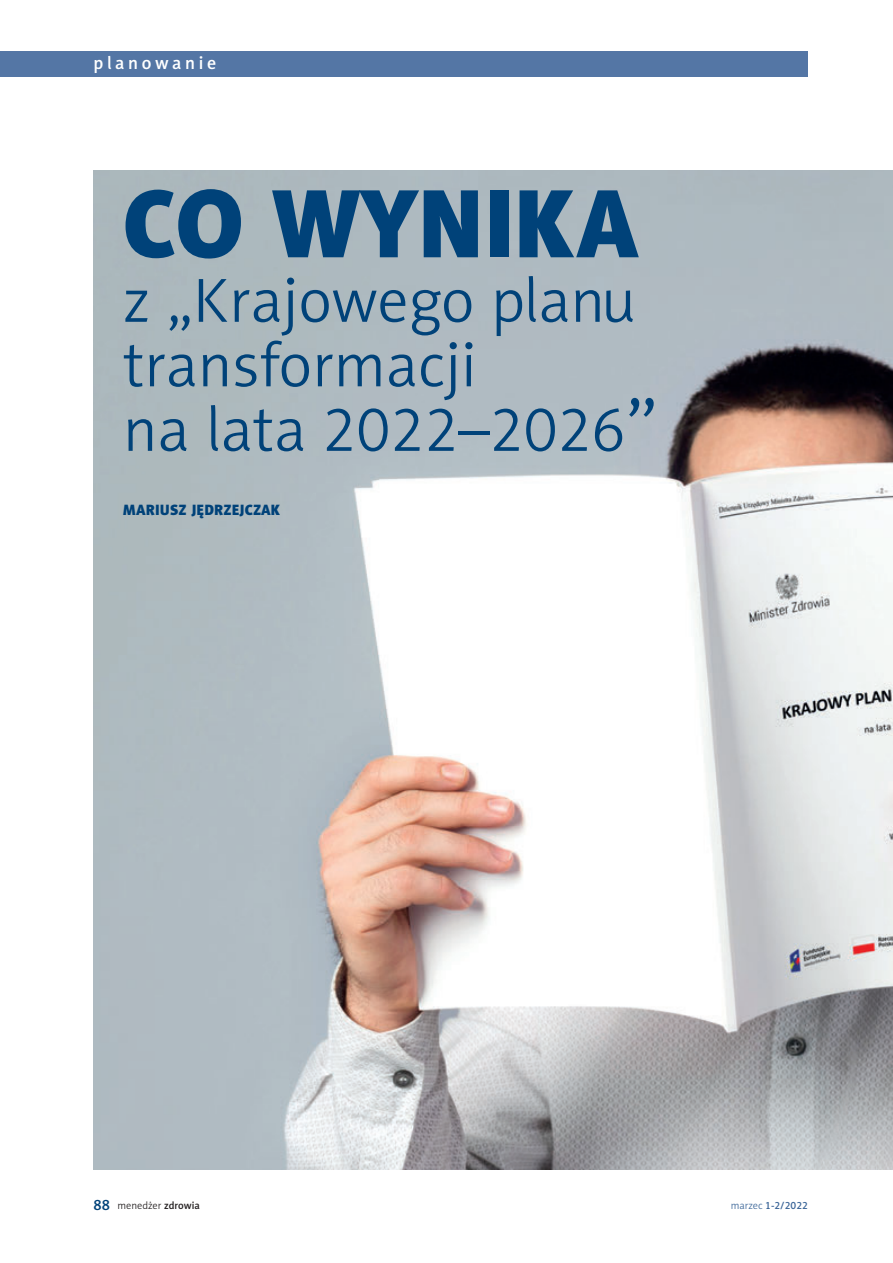
<style>
.page{position:relative;width:893px;height:1263px;background:#fff}
.page>*{position:absolute;margin:0;border:0;box-sizing:border-box;transform-origin:0 0}
.Tytul_1{font:97.5px "Naomi Sans EFN Black";color:#004279}
.Tytul_1-2{font:63px/64.5px "Naomi Sans EFN Light";color:#004279}
.Belka_lewa{font:18px "Naomi Sans EFN Medium";letter-spacing:.2em;color:#fff}
.autor_gora{font:15px "Naomi Sans EFN Black";letter-spacing:.01em;color:#004279}
.t1{font:10.5px "Naomi Sans EFN Light";color:#231f20}
.t2{font:10.5px "Naomi Sans EFN Medium";color:#3d6799}
.s1{font-size:76.5px}
.s2{font-family:"Naomi Sans EFN Medium";font-size:15px;color:#004279}
.s3{font-family:"Naomi Sans EFN Medium"}
.s4{font-family:"Naomi Sans EFN Light"}
</style>
<div class="page">
<div style="left:0;top:51px;width:808px;height:26px;background:#5476a5"></div>
<img style="left:94px;top:170px;width:799px;height:999px">
<p class="Belka_lewa" style="left:94px;top:52px;width:124px">planowanie</p>
<p class="Tytul_1" style="left:123px;top:162px;width:517px">CO WYNIKA</p>
<p class="Tytul_1-2" style="left:123px;top:268px;width:536px">z „Krajowego planu transformacji<br>na lata 2022–2026<span class="s1">”</span></p>
<p class="autor_gora" style="left:123px;top:500px;width:159px">MARIUSZ JĘDRZEJCZAK</p>
<p class="t1" style="left:94px;top:1199px;width:108px"><span class="s2">88</span> menedżer <span class="s3">zdrowia</span></p>
<p class="t2" style="left:731px;top:1199px;width:79px"><span class="s4">marzec</span> 1-2/2022</p>
</div>
